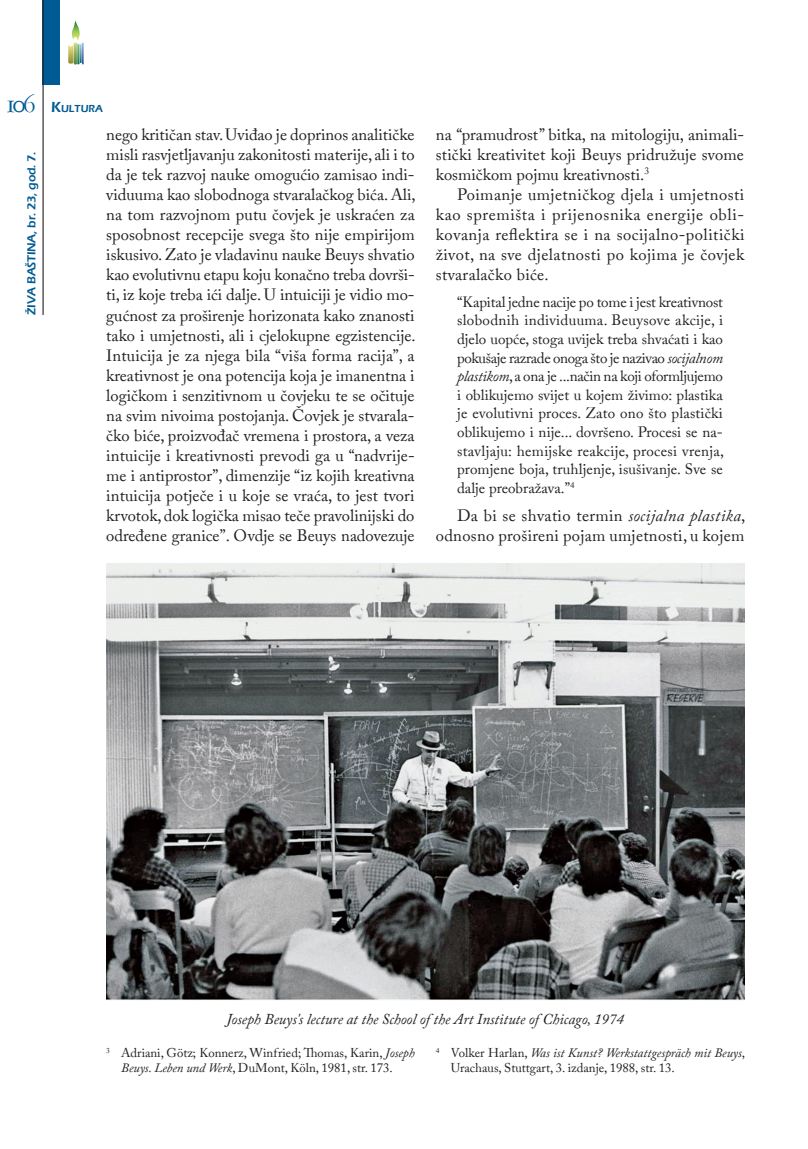
<style>
.page{position:relative;width:808px;height:1149px;background:#fff}
.page>*{position:absolute;margin:0;border:0;box-sizing:border-box;transform-origin:0 0}
.t1{font:16.5px/20.1px "Adobe Caslon Pro";color:#231f20;text-align:justify}
.t2{font:16.5px/20px "Adobe Caslon Pro";letter-spacing:.02em;color:#231f20;text-align:right}
.t3{font:15px/18.6px "Adobe Caslon Pro";letter-spacing:.01em;color:#231f20;text-align:justify}
.t4{font:italic 15px "Adobe Caslon Pro";color:#231f20}
.t5{font:12.75px/15.3px "Adobe Caslon Pro";color:#231f20;text-align:center}
.t6{font:600 12px "Eras ITC";letter-spacing:-.02em;color:#005b94}
.t7{font:600 10.5px "Eras ITC";color:#005b94}
.s1{font-family:"Garry Mondrian Expt 3 Light SH";font-weight:400;font-size:24px}
.s2{font-size:15px}
.s3{font-style:italic}
</style>
<div class="page">
<div style="left:43px;top:0;width:17px;height:85px;background:#005b94"></div>
<hr style="left:43px;top:0;width:1px;height:315px;background:#231f20">
<svg style="left:68px;top:20px;width:16px;height:45px"></svg>
<img style="left:106px;top:563px;width:638px;height:436px">
<p class="t7" style="left:6px;top:102px;width:98px"><span class="s1">106</span> <span class="s2">K</span>ULTURA</p>
<p class="t6" style="left:25px;top:315px;width:165px;rotate:-90deg">Živa Baština, br. 23, god. 7.</p>
<p class="t1" style="left:106px;top:124px;width:311px;text-align:left">nego kritičan stav. Uviđao je doprinos analitičke misli rasvjetljavanju zakonitosti materije, ali i to da je tek razvoj nauke omogućio zamisao indi&shy;viduuma kao slobodnoga stvaralačkog bića. Ali, na tom razvojnom putu čovjek je uskraćen za sposobnost recepcije svega što nije empirijom iskusivo. Zato je vladavinu nauke Beuys shvatio kao evolutivnu etapu koju konačno treba dovrši&shy;ti, iz koje treba ići dalje. U intuiciji je vidio mo&shy;gućnost za proširenje horizonata kako znanosti tako i umjetnosti, ali i cjelokupne egzistencije.<br>Intuicija je za njega bila “viša forma racija”, a kreativnost je ona potencija koja je imanentna i logičkom i senzitivnom u čovjeku te se očituje na svim nivoima postojanja. Čovjek je stvarala&shy;čko biće, proizvođač vremena i prostora, a veza intuicije i kreativnosti prevodi ga u “nadvrije&shy;me i antiprostor”, dimenzije “iz kojih kreativna intuicija potječe i u koje se vraća, to jest tvori krvotok, dok logička misao teče pravolinijski do određene granice”. Ovdje se Beuys nadovezuje</p>
<p class="t1" style="left:436px;top:124px;width:310px">na “pramudrost” bitka, na mitologiju, animali&shy;stički kreativitet koji Beuys pridružuje svome kosmičkom pojmu kreativnosti.<sup>3</sup></p>
<p class="t1" style="left:436px;top:184px;width:310px;text-indent:21px">Poimanje umjetničkog djela i umjetnosti kao spremišta i prijenosnika energije obli&shy;kovanja reflektira se i na socijalno-politički život, na sve djelatnosti po kojima je čovjek stvaralačko biće.</p>
<p class="t3" style="left:457px;top:292px;width:268px">“Kapital jedne nacije po tome i jest kreativnost slobodnih individuuma. Beuysove akcije, i djelo uopće, stoga uvijek treba shvaćati i kao pokušaje razrade onoga što je nazivao <span class="s3">socijalnom plastikom</span>, a ona je ...način na koji oformljujemo i oblikujemo svijet u kojem živimo: plastika je evolutivni proces. Zato ono što plastički oblikujemo i nije... dovršeno. Procesi se na&shy;stavljaju: hemijske reakcije, procesi vrenja, promjene boja, truhljenje, isušivanje. Sve se dalje preobražava.”<sup>4</sup></p>
<p class="t2" style="left:436px;top:505px;width:311px">Da bi se shvatio termin <span class="s3">socijalna plastika</span>, odnosno prošireni pojam umjetnosti, u kojem</p>
<p class="t4" style="left:226px;top:1009px;width:399px">Joseph Beuys's lecture at the School of the Art Institute of Chicago, 1974</p>
<p class="t5" style="left:106px;top:1044px;width:310px"><sup>3</sup> Adriani, Götz; Konnerz, Winfried; Thomas, Karin, <span class="s3">Joseph<br>Beuys. Leben und Werk</span>, DuMont, Köln, 1981, str. 173.</p>
<p class="t5" style="left:451px;top:1044px;width:296px;text-align:left;text-indent:-15px"><sup>4</sup> Volker Harlan, <span class="s3">Was ist Kunst? Werkstattgespräch mit Beuys</span>,<br>Urachaus, Stuttgart, 3. izdanje, 1988, str. 13.</p>
</div>
